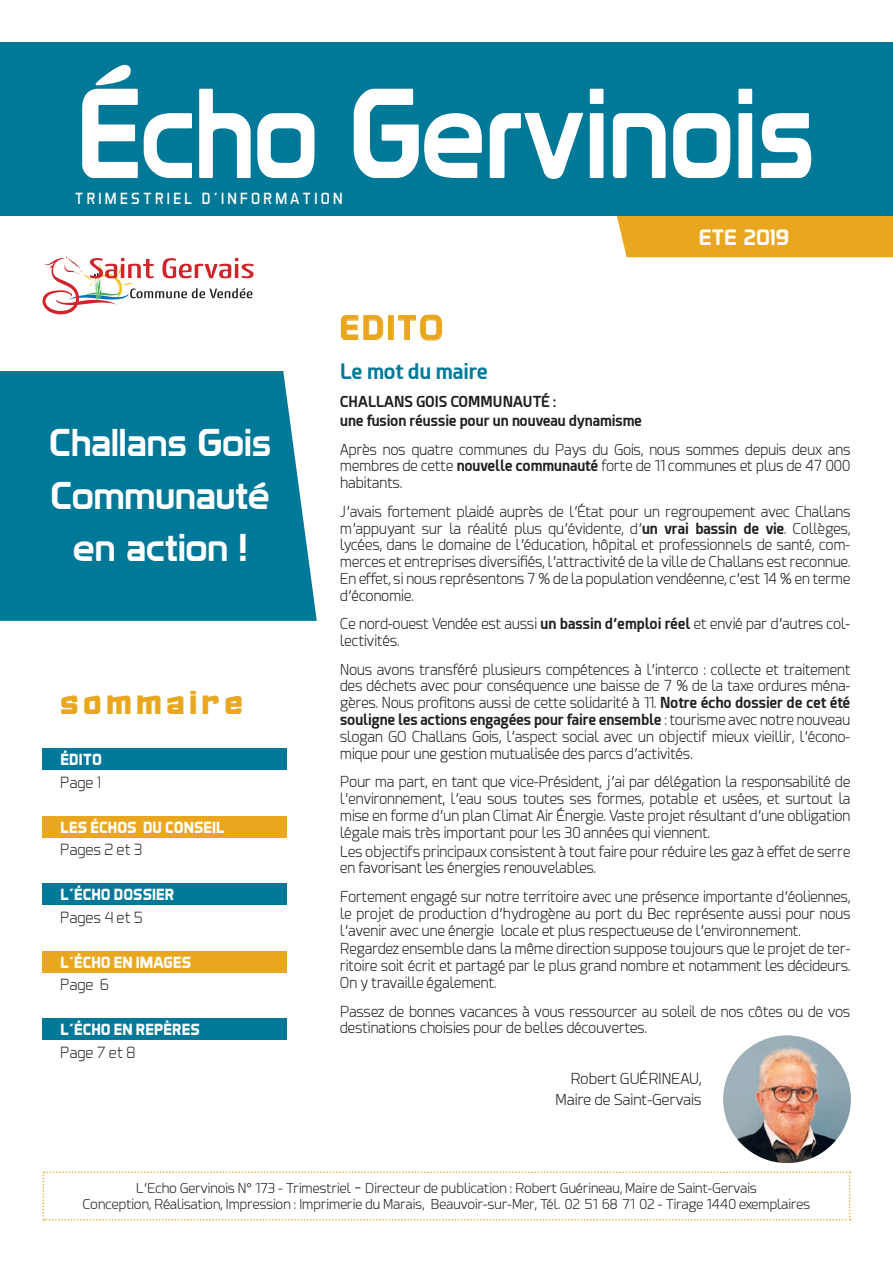
<style>
.page{position:relative;width:893px;height:1263px;background:#fff}
.page>*{position:absolute;margin:0;border:0;box-sizing:border-box;transform-origin:0 0}
.t1{font:124.5px "Prototype";color:#fff;scale:.9 1}
.t2{font:37.8px/52.5px "Prototype";color:#fff;text-align:center}
.t3{font:33px "Failed";letter-spacing:.15em;color:#e9a720}
.t4{font:33px "Prototype";letter-spacing:.1em;color:#e9a720}
.t5{font:21.6px "Prototype";letter-spacing:.02em;color:#fff}
.t6{font:700 21px "Esphimere";color:#007999}
.t7{font:700 16.5px "Aero Matics";color:#fff}
.t8{font:300 16.5px "Aero Matics";color:#231f20}
.t9{font:16.5px "Aero Matics";letter-spacing:.2em;color:#fff}
.t10{font:300 15px/16.8px "Esphimere";color:#231f20;text-align:justify;scale:.95 1}
.t11{font:700 15px/18.9px "Esphimere";color:#231f20;scale:.95 1}
.t12{font:300 15px/21px "Esphimere";color:#231f20;text-align:right}
.t13{font:300 13.5px/16px "Esphimere";color:#231f20;text-align:center}
.s1{font-weight:700}
.s2{font-size:18px}
</style>
<div class="page">
<div style="left:617px;top:216px;width:276px;height:41px;background:#e9a720"></div>
<svg style="left:341px;top:315px;width:43px;height:25px"></svg>
<div style="left:388px;top:315px;width:6px;height:25px;border:1px solid #e9a720"></div>
<svg style="left:398px;top:314px;width:44px;height:27px"></svg>
<div style="left:0;top:43px;width:893px;height:173px;background:#007999"></div>
<svg style="left:43px;top:1171px;width:808px;height:49px"></svg>
<div style="left:43px;top:748px;width:244px;height:22px;background:#007999"></div>
<div style="left:43px;top:816px;width:244px;height:22px;background:#e9a720"></div>
<div style="left:43px;top:883px;width:244px;height:22px;background:#007999"></div>
<div style="left:43px;top:951px;width:244px;height:22px;background:#e9a720"></div>
<div style="left:43px;top:1018px;width:244px;height:22px;background:#007999"></div>
<div style="left:0;top:371px;width:317px;height:250px;background:#007999"></div>
<svg style="left:43px;top:256px;width:211px;height:58px"></svg>
<img style="left:723px;top:1035px;width:128px;height:128px;border-radius:64px">
<h1 class="t1" style="left:78px;top:59px;width:821px">Écho Gervinois</h1>
<p class="t9" style="left:75px;top:189px;width:269px">TRIMESTRIEL D’INFORMATION</p>
<h3 class="t5" style="left:699px;top:224px;width:91px">ETE 2019</h3>
<h2 class="t2" style="left:50px;top:416px;width:223px">Challans Gois<br>Communauté en action !</h2>
<h3 class="t3" style="left:61px;top:690px;width:184px">Sommaire</h3>
<p class="t7" style="left:61px;top:750px;width:43px">ÉDITO</p>
<p class="t8" style="left:61px;top:772px;width:42px">Page 1</p>
<p class="t7" style="left:61px;top:817px;width:166px">LES ÉCHOS DU CONSEIL</p>
<p class="t8" style="left:61px;top:840px;width:83px">Pages 2 et 3</p>
<p class="t7" style="left:61px;top:885px;width:115px">L’ÉCHO DOSSIER</p>
<p class="t8" style="left:61px;top:907px;width:84px">Pages 4 et 5</p>
<p class="t7" style="left:61px;top:952px;width:132px">L’ÉCHO EN IMAGES</p>
<p class="t8" style="left:61px;top:975px;width:50px">Page 6</p>
<p class="t7" style="left:61px;top:1020px;width:141px">L’ÉCHO EN REPÈRES</p>
<p class="t8" style="left:61px;top:1042px;width:76px">Page 7 et 8</p>
<h3 class="t4" style="left:340px;top:308px;width:104px">EDITO</h3>
<h3 class="t6" style="left:340px;top:359px;width:149px">Le mot du maire</h3>
<p class="t11" style="left:340px;top:392px;width:319px">CHALLANS GOIS COMMUNAUTÉ :<br>une fusion réussie pour un nouveau dynamisme</p>
<p class="t10" style="left:340px;top:441px;width:539px">Après nos quatre communes du Pays du Gois, nous sommes depuis deux ans membres de cette <span class="s1">nouvelle communauté</span> forte de 11 communes et plus de 47 000 habitants.</p>
<p class="t10" style="left:340px;top:503px;width:539px">J’avais fortement plaidé auprès de l’État pour un regroupement avec Challans m’appuyant sur la réalité plus qu’évidente, d’<span class="s1">un vrai bassin de vie</span>. Collèges, lycées, dans le domaine de l’éducation, hôpital et professionnels de santé, com&shy;merces et entreprises diversifiés, l’attractivité de la ville de Challans est reconnue.<br>En effet, si nous représentons 7 % de la population vendéenne, c’est 14 % en terme d’économie.</p>
<p class="t10" style="left:340px;top:616px;width:539px">Ce nord-ouest Vendée est aussi <span class="s1">un bassin d’emploi réel</span> et envié par d’autres col&shy;lectivités.</p>
<p class="t10" style="left:340px;top:661px;width:539px">Nous avons transféré plusieurs compétences à l’interco : collecte et traitement des déchets avec pour conséquence une baisse de 7 % de la taxe ordures ména&shy;gères. Nous profitons aussi de cette solidarité à 11. <span class="s1">Notre écho dossier de cet été souligne les actions engagées pour faire ensemble</span> : tourisme avec notre nouveau slogan GO Challans Gois, l’aspect social avec un objectif mieux vieillir, l’écono&shy;mique pour une gestion mutualisée des parcs d’activités.</p>
<p class="t10" style="left:340px;top:774px;width:539px">Pour ma part, en tant que vice-Président, j’ai par délégation la responsabilité de l’environnement, l’eau sous toutes ses formes, potable et usées, et surtout la mise en forme d’un plan Climat Air Énergie. Vaste projet résultant d’une obligation légale mais très important pour les 30 années qui viennent.</p>
<p class="t10" style="left:340px;top:843px;width:539px">Les objectifs principaux consistent à tout faire pour réduire les gaz à effet de serre en favorisant les énergies renouvelables.</p>
<p class="t10" style="left:340px;top:888px;width:539px">Fortement engagé sur notre territoire avec une présence importante d’éoliennes, le projet de production d’hydrogène au port du Bec représente aussi pour nous l’avenir avec une énergie locale et plus respectueuse de l’environnement.</p>
<p class="t10" style="left:340px;top:941px;width:539px">Regardez ensemble dans la même direction suppose toujours que le projet de ter&shy;ritoire soit écrit et partagé par le plus grand nombre et notamment les décideurs.<br>On y travaille également.</p>
<p class="t10" style="left:340px;top:1003px;width:539px">Passez de bonnes vacances à vous ressourcer au soleil de nos côtes ou de vos destinations choisies pour de belles découvertes.</p>
<p class="t12" style="left:556px;top:1069px;width:148px">Robert GUÉRINEAU,<br>Maire de Saint-Gervais</p>
<p class="t13" style="left:83px;top:1180px;width:729px">L’Echo Gervinois N° 173 - Trimestriel <span class="s2">-</span> Directeur de publication : Robert Guérineau, Maire de Saint-Gervais<br>Conception, Réalisation, Impression : Imprimerie du Marais, Beauvoir-sur-Mer, Tél. 02 51 68 71 02 - Tirage 1440 exemplaires</p>
</div>
